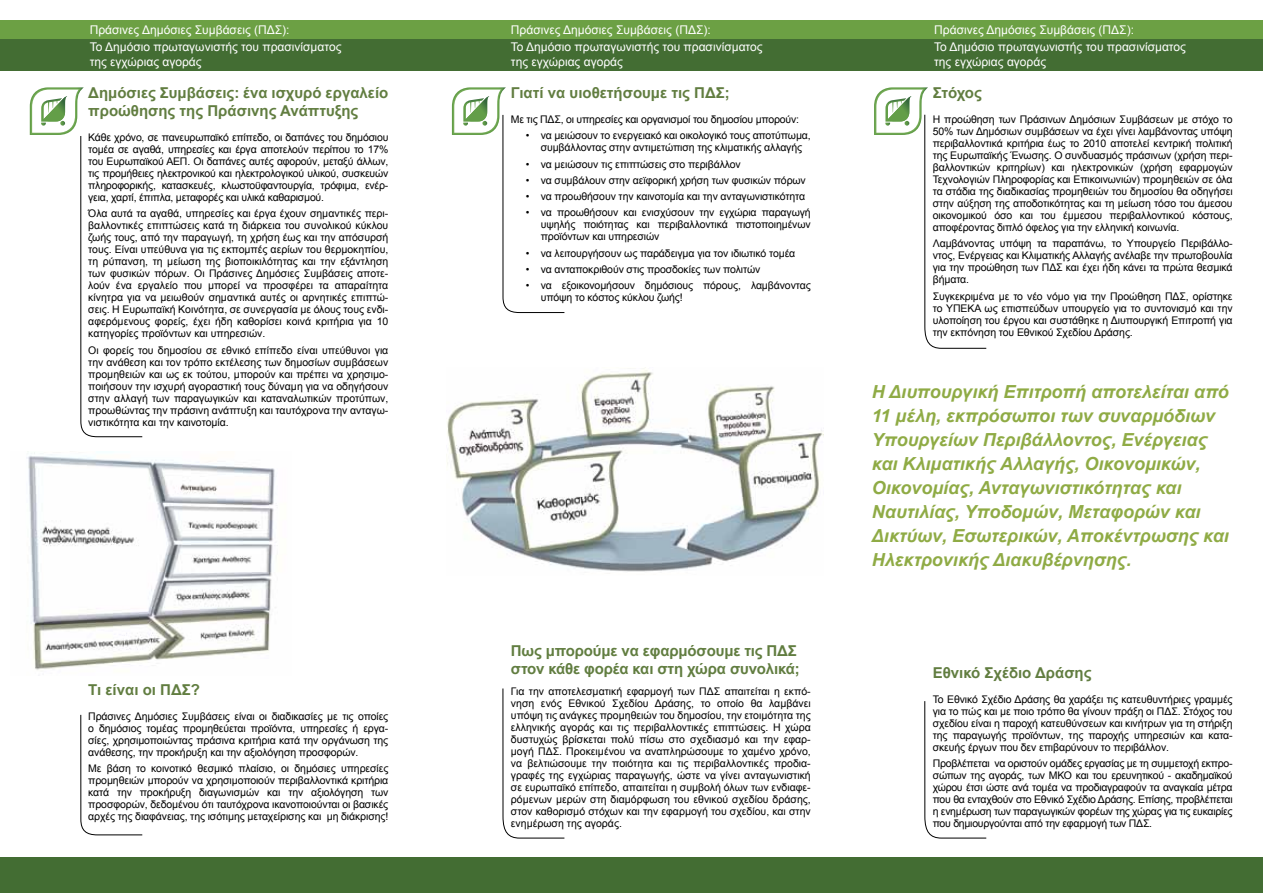
<style>
.page{position:relative;width:1263px;height:893px;background:#fff}
.page>*{position:absolute;margin:0;border:0;box-sizing:border-box;transform-origin:0 0}
.t1{font:italic 700 18px/24px "Arial";color:#8fab45}
.t2{font:700 15px/18px "Arial";color:#617d40}
.t3{font:12px/16.5px "Arial";color:#fff}
.t4{font:10.5px/12px "Arial";letter-spacing:-.01em;color:#000;text-align:justify}
</style>
<div class="page">
<div style="left:0;top:858px;width:1263px;height:35px;background:#436d33"></div>
<div style="left:0;top:20px;width:1263px;height:19px;background:#6ca044"></div>
<div style="left:0;top:39px;width:1263px;height:31px;background:#436d33"></div>
<svg style="left:30px;top:87px;width:113px;height:350px"></svg>
<svg style="left:80px;top:714px;width:63px;height:121px"></svg>
<svg style="left:452px;top:87px;width:113px;height:226px"></svg>
<svg style="left:503px;top:688px;width:62px;height:150px"></svg>
<svg style="left:874px;top:87px;width:113px;height:262px"></svg>
<svg style="left:924px;top:701px;width:63px;height:137px"></svg>
<img style="left:447px;top:367px;width:376px;height:205px">
<img style="left:27px;top:452px;width:248px;height:218px">
<p class="t3" style="left:90px;top:22px;width:253px">Πράσινες Δημόσιες Συμβάσεις (ΠΔΣ):<br>Το Δημόσιο πρωταγωνιστής του πρασινίσματος</p>
<p class="t3" style="left:90px;top:53px;width:113px">της εγχώριας αγοράς</p>
<h2 class="t2" style="left:88px;top:85px;width:302px">Δημόσιες Συμβάσεις: ένα ισχυρό εργαλείο προώθησης της Πράσινης Ανάπτυξης</h2>
<p class="t4" style="left:88px;top:131px;width:302px">Κάθε χρόνο, σε πανευρωπαϊκό επίπεδο, οι δαπάνες του δημόσιου τομέα σε αγαθά, υπηρεσίες και έργα αποτελούν περίπου το 17% του Ευρωπαϊκού ΑΕΠ. Οι δαπάνες αυτές αφορούν, μεταξύ άλλων, τις προμήθειες ηλεκτρονικού και ηλεκτρολογικού υλικού, συσκευών πληροφορικής, κατασκευές, κλωστοϋφαντουργία, τρόφιμα, ενέρ&shy;γεια, χαρτί, έπιπλα, μεταφορές και υλικά καθαρισμού.</p>
<p class="t4" style="left:88px;top:208px;width:302px">Όλα αυτά τα αγαθά, υπηρεσίες και έργα έχουν σημαντικές περι&shy;βαλλοντικές επιπτώσεις κατά τη διάρκεια του συνολικού κύκλου ζωής τους, από την παραγωγή, τη χρήση έως και την απόσυρσή τους. Είναι υπεύθυνα για τις εκπομπές αερίων του θερμοκηπίου, τη ρύπανση, τη μείωση της βιοποικιλότητας και την εξάντληση των φυσικών πόρων. Οι Πράσινες Δημόσιες Συμβάσεις αποτε&shy;λούν ένα εργαλείο που μπορεί να προσφέρει τα απαραίτητα κίνητρα για να μειωθούν σημαντικά αυτές οι αρνητικές επιπτώ&shy;σεις. Η Ευρωπαϊκή Κοινότητα, σε συνεργασία με όλους τους ενδι&shy;αφερόμενους φορείς, έχει ήδη καθορίσει κοινά κριτήρια για 10 κατηγορίες προϊόντων και υπηρεσιών.</p>
<p class="t4" style="left:88px;top:344px;width:302px">Οι φορείς του δημοσίου σε εθνικό επίπεδο είναι υπεύθυνοι για την ανάθεση και τον τρόπο εκτέλεσης των δημοσίων συμβάσεων προμηθειών και ως εκ τούτου, μπορούν και πρέπει να χρησιμο&shy;ποιήσουν την ισχυρή αγοραστική τους δύναμη για να οδηγήσουν στην αλλαγή των παραγωγικών και καταναλωτικών προτύπων, προωθώντας την πράσινη ανάπτυξη και ταυτόχρονα την ανταγω&shy;νιστικότητα και την καινοτομία.</p>
<h2 class="t2" style="left:88px;top:681px;width:113px">Τι είναι οι ΠΔΣ?</h2>
<p class="t4" style="left:88px;top:710px;width:302px">Πράσινες Δημόσιες Συμβάσεις είναι οι διαδικασίες με τις οποίες ο δημόσιος τομέας προμηθεύεται προϊόντα, υπηρεσίες ή εργα&shy;σίες, χρησιμοποιώντας πράσινα κριτήρια κατά την οργάνωση της ανάθεσης, την προκήρυξη και την αξιολόγηση προσφορών.</p>
<p class="t4" style="left:88px;top:762px;width:302px">Με βάση το κοινοτικό θεσμικό πλαίσιο, οι δημόσιες υπηρεσίες προμηθειών μπορούν να χρησιμοποιούν περιβαλλοντικά κριτήρια κατά την προκήρυξη διαγωνισμών και την αξιολόγηση των προσφορών, δεδομένου ότι ταυτόχρονα ικανοποιούνται οι βασικές αρχές της διαφάνειας, της ισότιμης μεταχείρισης και μη διάκρισης!</p>
<p class="t3" style="left:511px;top:22px;width:253px">Πράσινες Δημόσιες Συμβάσεις (ΠΔΣ):<br>Το Δημόσιο πρωταγωνιστής του πρασινίσματος</p>
<p class="t3" style="left:511px;top:53px;width:113px">της εγχώριας αγοράς</p>
<h2 class="t2" style="left:511px;top:85px;width:220px">Γιατί να υιοθετήσουμε τις ΠΔΣ;</h2>
<p class="t4" style="left:511px;top:113px;width:290px">Με τις ΠΔΣ, οι υπηρεσίες και οργανισμοί του δημοσίου μπορούν:</p>
<p class="t4" style="left:541px;top:130px;width:272px;text-indent:-15px">• να μειώσουν το ενεργειακό και οικολογικό τους αποτύπωμα, συμβάλλοντας στην αντιμετώπιση της κλιματικής αλλαγής</p>
<p class="t4" style="left:526px;top:158px;width:217px">• να μειώσουν τις επιπτώσεις στο περιβάλλον</p>
<p class="t4" style="left:526px;top:174px;width:282px">• να συμβάλουν στην αεϊφορική χρήση των φυσικών πόρων</p>
<p class="t4" style="left:526px;top:190px;width:281px">• να προωθήσουν την καινοτομία και την ανταγωνιστικότητα</p>
<p class="t4" style="left:541px;top:207px;width:272px;text-indent:-15px">• να προωθήσουν και ενισχύσουν την εγχώρια παραγωγή υψηλής ποιότητας και περιβαλλοντικά πιστοποιημένων προϊόντων και υπηρεσιών</p>
<p class="t4" style="left:526px;top:247px;width:271px">• να λειτουργήσουν ως παράδειγμα για τον ιδιωτικό τομέα</p>
<p class="t4" style="left:526px;top:263px;width:236px">• να ανταποκριθούν στις προσδοκίες των πολιτών</p>
<p class="t4" style="left:541px;top:279px;width:272px;text-indent:-15px">• να εξοικονομήσουν δημόσιους πόρους, λαμβάνοντας υπόψη το κόστος κύκλου ζωής!</p>
<h2 class="t2" style="left:511px;top:642px;width:290px">Πως μπορούμε να εφαρμόσουμε τις ΠΔΣ στον κάθε φορέα και στη χώρα συνολικά;</h2>
<p class="t4" style="left:511px;top:685px;width:301px">Για την αποτελεσματική εφαρμογή των ΠΔΣ απαιτείται η εκπό&shy;νηση ενός Εθνικού Σχεδίου Δράσης, το οποίο θα λαμβάνει υπόψη τις ανάγκες προμηθειών του δημοσίου, την ετοιμότητα της ελληνικής αγοράς και τις περιβαλλοντικές επιπτώσεις. Η χώρα δυστυχώς βρίσκεται πολύ πίσω στο σχεδιασμό και την εφαρ&shy;μογή ΠΔΣ. Προκειμένου να αναπληρώσουμε το χαμένο χρόνο, να βελτιώσουμε την ποιότητα και τις περιβαλλοντικές προδια&shy;γραφές της εγχώριας παραγωγής, ώστε να γίνει ανταγωνιστική σε ευρωπαϊκό επίπεδο, απαιτείται η συμβολή όλων των ενδιαφε&shy;ρόμενων μερών στη διαμόρφωση του εθνικού σχεδίου δράσης, στον καθορισμό στόχων και την εφαρμογή του σχεδίου, και στην ενημέρωση της αγοράς.</p>
<p class="t3" style="left:934px;top:22px;width:253px">Πράσινες Δημόσιες Συμβάσεις (ΠΔΣ):<br>Το Δημόσιο πρωταγωνιστής του πρασινίσματος</p>
<p class="t3" style="left:934px;top:53px;width:113px">της εγχώριας αγοράς</p>
<h2 class="t2" style="left:933px;top:85px;width:51px">Στόχος</h2>
<p class="t4" style="left:933px;top:113px;width:301px">Η προώθηση των Πράσινων Δημόσιων Συμβάσεων με στόχο το 50% των Δημόσιων συμβάσεων να έχει γίνει λαμβάνοντας υπόψη περιβαλλοντικά κριτήρια έως το 2010 αποτελεί κεντρική πολιτική της Ευρωπαϊκής Ένωσης. Ο συνδυασμός πράσινων (χρήση περι&shy;βαλλοντικών κριτηρίων) και ηλεκτρονικών (χρήση εφαρμογών Τεχνολογιών Πληροφορίας και Επικοινωνιών) προμηθειών σε όλα τα στάδια της διαδικασίας προμηθειών του δημοσίου θα οδηγήσει στην αύξηση της αποδοτικότητας και τη μείωση τόσο του άμεσου οικονομικού όσο και του έμμεσου περιβαλλοντικού κόστους, αποφέροντας διπλό όφελος για την ελληνική κοινωνία.</p>
<p class="t4" style="left:933px;top:238px;width:301px">Λαμβάνοντας υπόψη τα παραπάνω, το Υπουργείο Περιβάλλο&shy;ντος, Ενέργειας και Κλιματικής Αλλαγής ανέλαβε την πρωτοβουλία για την προώθηση των ΠΔΣ και έχει ήδη κάνει τα πρώτα θεσμικά βήματα.</p>
<p class="t4" style="left:933px;top:290px;width:301px">Συγκεκριμένα με το νέο νόμο για την Προώθηση ΠΔΣ, ορίστηκε το ΥΠΕΚΑ ως επισπεύδων υπουργείο για το συντονισμό και την υλοποίηση του έργου και συστάθηκε η Διυπουργική Επιτροπή για την εκπόνηση του Εθνικού Σχεδίου Δράσης.</p>
<p class="t1" style="left:872px;top:381px;width:359px">Η Διυπουργική Επιτροπή αποτελείται από 11 μέλη, εκπρόσωποι των συναρμόδιων Υπουργείων Περιβάλλοντος, Ενέργειας και Κλιματικής Αλλαγής, Οικονομικών, Οικονομίας, Ανταγωνιστικότητας και Ναυτιλίας, Υποδομών, Μεταφορών και Δικτύων, Εσωτερικών, Αποκέντρωσης και Ηλεκτρονικής Διακυβέρνησης.</p>
<h2 class="t2" style="left:933px;top:665px;width:160px">Εθνικό Σχέδιο Δράσης</h2>
<p class="t4" style="left:933px;top:694px;width:301px">Το Εθνικό Σχέδιο Δράσης θα χαράξει τις κατευθυντήριες γραμμές για το πώς και με ποιο τρόπο θα γίνουν πράξη οι ΠΔΣ. Στόχος του σχεδίου είναι η παροχή κατευθύνσεων και κινήτρων για τη στήριξη της παραγωγής προϊόντων, της παροχής υπηρεσιών και κατα&shy;σκευής έργων που δεν επιβαρύνουν το περιβάλλον.</p>
<p class="t4" style="left:933px;top:758px;width:301px">Προβλέπεται να οριστούν ομάδες εργασίας με τη συμμετοχή εκπρο&shy;σώπων της αγοράς, των ΜΚΟ και του ερευνητικού - ακαδημαϊκού χώρου έτσι ώστε ανά τομέα να προδιαγραφούν τα αναγκαία μέτρα που θα ενταχθούν στο Εθνικό Σχέδιο Δράσης. Επίσης, προβλέπεται η ενημέρωση των παραγωγικών φορέων της χώρας για τις ευκαιρίες που δημιουργούνται από την εφαρμογή των ΠΔΣ.</p>
</div>
